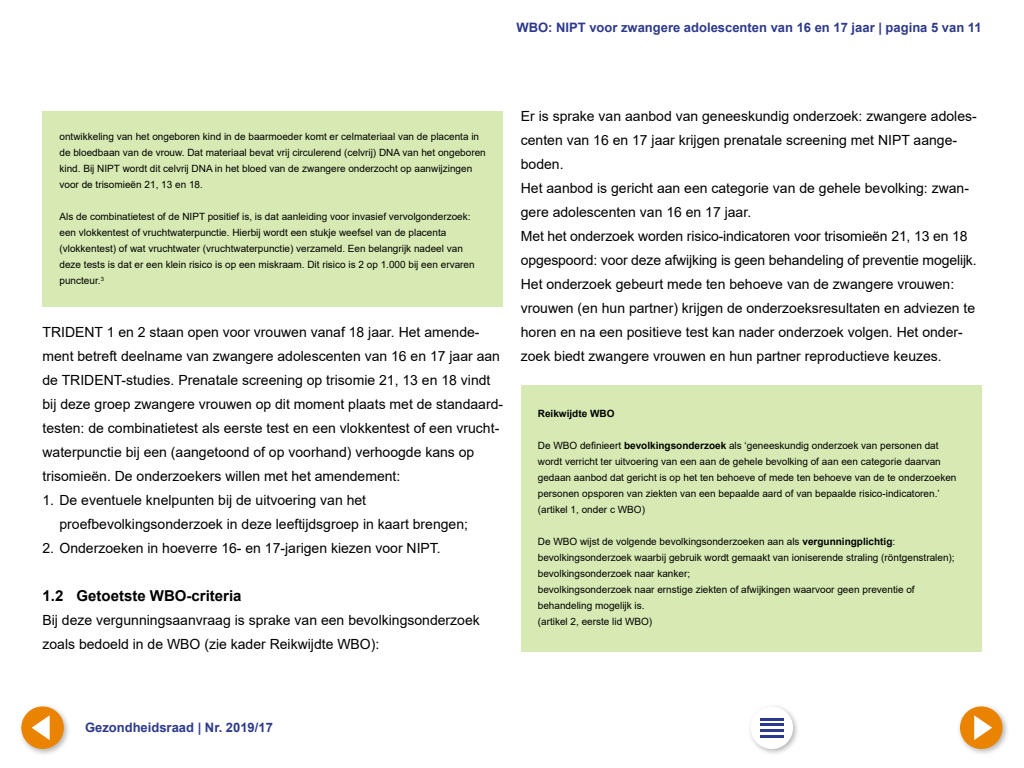
<style>
.page{position:relative;width:1024px;height:768px;background:#fff}
.page>*{position:absolute;margin:0;border:0;box-sizing:border-box;transform-origin:0 0}
.Kop_1_1_vet{font:700 15px "Arial";color:#000}
.Plat_z_ruimte{font:14px/24px "Arial";color:#000}
.t1{font:700 13px "Arial";color:#2d3a8c}
.Kadertekst{font:10px/16px "Arial";color:#000}
.Kader_Kop{font:700 10px "Arial";color:#000}
.s1{font-weight:700}
</style>
<div class="page">
<div style="left:521px;top:385px;width:461px;height:267px;background:#d7eab3"></div>
<div style="left:43px;top:111px;width:460px;height:195px;background:#d7eab3"></div>
<div style="left:18px;top:703px;width:53px;height:53px;background:#000;opacity:.3"></div>
<div style="left:21px;top:706px;width:43px;height:43px;background:#e98300;border-radius:50%"></div>
<svg style="left:32px;top:715px;width:18px;height:25px"></svg>
<div style="left:747px;top:703px;width:53px;height:53px;background:#000;opacity:.3"></div>
<div style="left:751px;top:707px;width:42px;height:42px;background:#fff;border-radius:50%"></div>
<hr style="left:760px;top:718px;width:24px;height:2px;background:#2d3a8c">
<hr style="left:760px;top:724px;width:24px;height:2px;background:#2d3a8c">
<hr style="left:760px;top:730px;width:24px;height:2px;background:#2d3a8c">
<hr style="left:760px;top:735px;width:24px;height:2px;background:#2d3a8c">
<div style="left:957px;top:703px;width:53px;height:53px;background:#000;opacity:.3"></div>
<div style="left:960px;top:706px;width:43px;height:43px;background:#e98300;border-radius:50%"></div>
<svg style="left:974px;top:715px;width:18px;height:25px"></svg>
<p class="t1" style="left:516px;top:18px;width:467px">WBO: NIPT voor zwangere adolescenten van 16 en 17 jaar | pagina 5 van 11</p>
<p class="Kadertekst" style="left:60px;top:129px;width:428px">ontwikkeling van het ongeboren kind in de baarmoeder komt er celmateriaal van de placenta in de bloedbaan van de vrouw. Dat materiaal bevat vrij circulerend (celvrij) DNA van het ongeboren kind. Bij NIPT wordt dit celvrij DNA in het bloed van de zwangere onderzocht op aanwijzingen voor de trisomieën 21, 13 en 18.</p>
<p class="Kadertekst" style="left:60px;top:209px;width:417px">Als de combinatietest of de NIPT positief is, is dat aanleiding voor invasief vervolgonderzoek: een vlokkentest of vruchtwaterpunctie. Hierbij wordt een stukje weefsel van de placenta (vlokkentest) of wat vruchtwater (vruchtwaterpunctie) verzameld. Een belangrijk nadeel van deze tests is dat er een klein risico is op een miskraam. Dit risico is 2 op 1.000 bij een ervaren puncteur.<sup>3</sup></p>
<p class="Plat_z_ruimte" style="left:43px;top:320px;width:462px">TRIDENT 1 en 2 staan open voor vrouwen vanaf 18 jaar. Het amende&shy;ment betreft deelname van zwangere adolescenten van 16 en 17 jaar aan de TRIDENT-studies. Prenatale screening op trisomie 21, 13 en 18 vindt bij deze groep zwangere vrouwen op dit moment plaats met de standaard&shy;testen: de combinatietest als eerste test en een vlokkentest of een vrucht&shy;waterpunctie bij een (aangetoond of op voorhand) verhoogde kans op trisomieën. De onderzoekers willen met het amendement:</p>
<p class="Plat_z_ruimte" style="left:60px;top:488px;width:410px;text-indent:-17px">1. De eventuele knelpunten bij de uitvoering van het proefbevolkingsonderzoek in deze leeftijdsgroep in kaart brengen;</p>
<p class="Plat_z_ruimte" style="left:43px;top:536px;width:400px">2. Onderzoeken in hoeverre 16- en 17-jarigen kiezen voor NIPT.</p>
<h2 class="Kop_1_1_vet" style="left:43px;top:585px;width:201px">1.2 Getoetste WBO-criteria</h2>
<p class="Plat_z_ruimte" style="left:43px;top:608px;width:439px">Bij deze vergunningsaanvraag is sprake van een bevolkingsonderzoek zoals bedoeld in de WBO (zie kader Reikwijdte WBO):</p>
<p class="Plat_z_ruimte" style="left:521px;top:104px;width:458px">Er is sprake van aanbod van geneeskundig onderzoek: zwangere adoles&shy;centen van 16 en 17 jaar krijgen prenatale screening met NIPT aange&shy;boden.</p>
<p class="Plat_z_ruimte" style="left:521px;top:176px;width:450px">Het aanbod is gericht aan een categorie van de gehele bevolking: zwan&shy;gere adolescenten van 16 en 17 jaar.</p>
<p class="Plat_z_ruimte" style="left:521px;top:224px;width:457px">Met het onderzoek worden risico-indicatoren voor trisomieën 21, 13 en 18 opgespoord: voor deze afwijking is geen behandeling of preventie mogelijk.</p>
<p class="Plat_z_ruimte" style="left:521px;top:272px;width:456px">Het onderzoek gebeurt mede ten behoeve van de zwangere vrouwen: vrouwen (en hun partner) krijgen de onderzoeksresultaten en adviezen te horen en na een positieve test kan nader onderzoek volgen. Het onder&shy;zoek biedt zwangere vrouwen en hun partner reproductieve keuzes.</p>
<h2 class="Kader_Kop" style="left:538px;top:406px;width:78px">Reikwijdte WBO</h2>
<p class="Kadertekst" style="left:538px;top:437px;width:420px">De WBO definieert <span class="s1">bevolkingsonderzoek</span> als ‘geneeskundig onderzoek van personen dat wordt verricht ter uitvoering van een aan de gehele bevolking of aan een categorie daarvan gedaan aanbod dat gericht is op het ten behoeve of mede ten behoeve van de te onderzoeken personen opsporen van ziekten van een bepaalde aard of van bepaalde risico-indicatoren.’</p>
<p class="Kadertekst" style="left:538px;top:501px;width:109px">(artikel 1, onder c WBO)</p>
<p class="Kadertekst" style="left:538px;top:533px;width:359px">De WBO wijst de volgende bevolkingsonderzoeken aan als <span class="s1">vergunningplichtig</span>:</p>
<p class="Kadertekst" style="left:538px;top:549px;width:418px">bevolkingsonderzoek waarbij gebruik wordt gemaakt van ioniserende straling (röntgenstralen);</p>
<p class="Kadertekst" style="left:538px;top:565px;width:154px">bevolkingsonderzoek naar kanker;</p>
<p class="Kadertekst" style="left:538px;top:581px;width:378px">bevolkingsonderzoek naar ernstige ziekten of afwijkingen waarvoor geen preventie of behandeling mogelijk is.</p>
<p class="Kadertekst" style="left:538px;top:613px;width:116px">(artikel 2, eerste lid WBO)</p>
<p class="t1" style="left:85px;top:718px;width:189px">Gezondheidsraad | Nr. 2019/17</p>
</div>
